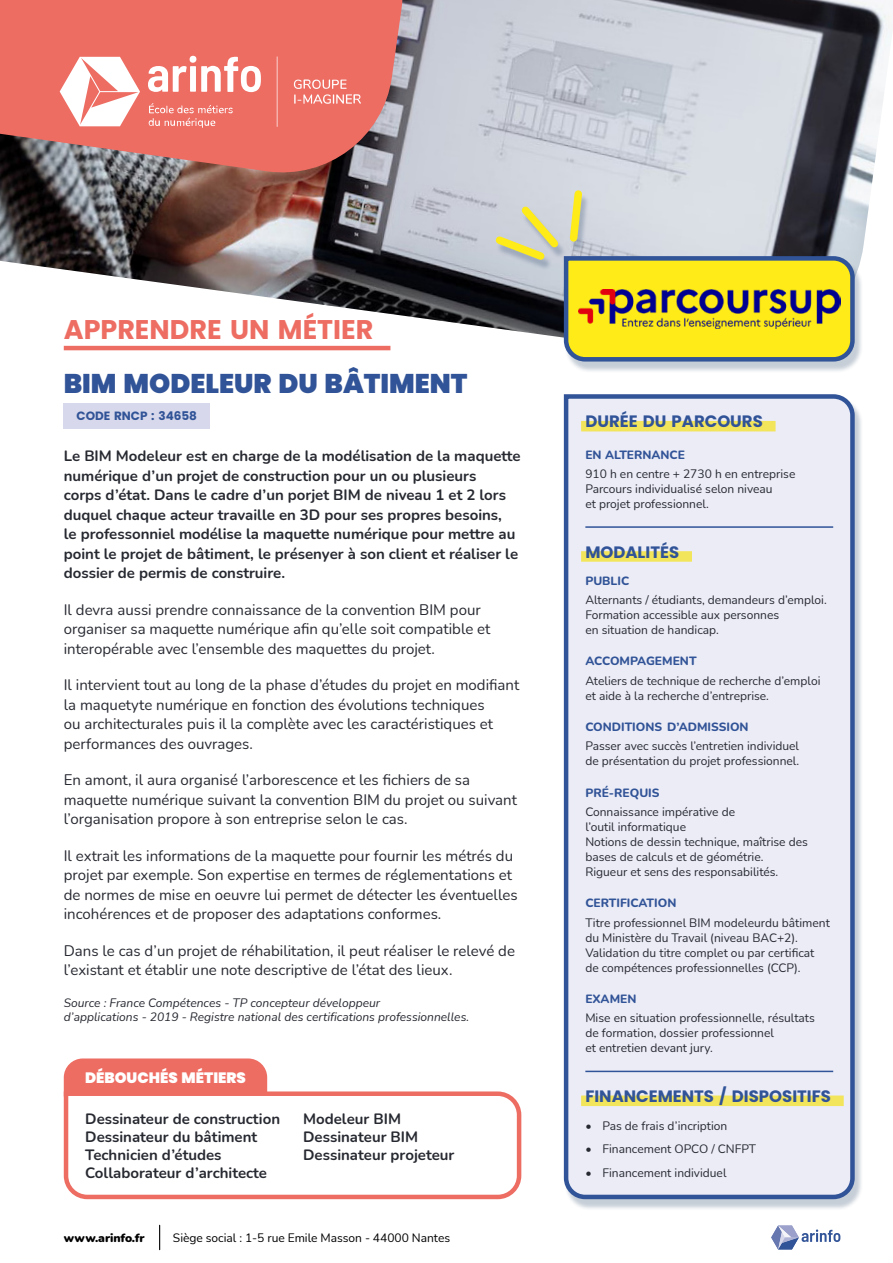
<style>
.page{position:relative;width:893px;height:1263px;background:#fff}
.page>*{position:absolute;margin:0;border:0;box-sizing:border-box;transform-origin:0 0}
.t1{font:900 27px "Poppins";color:#315397}
.t2{font:700 27px "Poppins";color:#ed6d63}
.t3{font:700 16.5px "Poppins";color:#315397}
.t4{font:15px/19.5px "Nunito";color:#272931}
.t5{font:700 15px/19.5px "Nunito";color:#272931}
.t6{font:900 15px "Poppins";color:#fff}
.t7{font:12px/15px "Nunito";color:#272931}
.t8{font:italic 12px/14.4px "Nunito";color:#272931}
.t9{font:800 12px "Nunito";color:#315397}
.t10{font:12px "Nunito";color:#000}
.t11{font:700 12px "Poppins";color:#315397}
.t12{font:900 12px "Nunito";letter-spacing:-.01em;color:#000}
</style>
<div class="page">
<img style="left:0;top:0;width:892px;height:351px">
<svg style="left:771px;top:1225px;width:69px;height:24px"></svg>
<hr style="left:64px;top:346px;width:326px;height:4px;background:#ed6d63">
<div style="left:64px;top:403px;width:146px;height:26px;background:#d7d8eb"></div>
<div style="left:564px;top:398px;width:299px;height:813px;background:#16365b;opacity:.25"></div>
<svg style="left:563px;top:394px;width:294px;height:807px;background:#e2e4ed"></svg>
<div style="left:64px;top:1058px;width:203px;height:31px;background:#ed6d63"></div>
<svg style="left:63px;top:1089px;width:459px;height:111px"></svg>
<svg style="left:159px;top:1225px;width:1px;height:25px"></svg>
<svg style="left:0;top:0;width:410px;height:180px;background:#ce6f68"></svg>
<svg style="left:60px;top:56px;width:301px;height:72px"></svg>
<div style="left:564px;top:260px;width:299px;height:113px;background:#16365b;opacity:.25"></div>
<svg style="left:490px;top:186px;width:367px;height:178px;background:#c1bf83"></svg>
<img style="left:579px;top:289px;width:261px;height:39px">
<h1 class="t2" style="left:64px;top:314px;width:311px">APPRENDRE UN MÉTIER</h1>
<h1 class="t1" style="left:64px;top:368px;width:405px">BIM MODELEUR DU BÂTIMENT</h1>
<p class="t11" style="left:77px;top:409px;width:122px">CODE RNCP : 34658</p>
<p class="t5" style="left:64px;top:445px;width:458px">Le BIM Modeleur est en charge de la modélisation de la maquette numérique d’un projet de construction pour un ou plusieurs<br>corps d’état. Dans le cadre d’un porjet BIM de niveau 1 et 2 lors duquel chaque acteur travaille en 3D pour ses propres besoins,<br>le professonniel modélise la maquette numérique pour mettre au point le projet de bâtiment, le présenyer à son client et réaliser le dossier de permis de construire.</p>
<p class="t4" style="left:64px;top:599px;width:428px">Il devra aussi prendre connaissance de la convention BIM pour organiser sa maquette numérique afin qu’elle soit compatible et interopérable avec l’ensemble des maquettes du projet.</p>
<p class="t4" style="left:64px;top:674px;width:457px">Il intervient tout au long de la phase d’études du projet en modifiant la maquetyte numérique en fonction des évolutions techniques<br>ou architecturales puis il la complète avec les caractéristiques et performances des ouvrages.</p>
<p class="t4" style="left:64px;top:769px;width:455px">En amont, il aura organisé l’arborescence et les fichiers de sa maquette numérique suivant la convention BIM du projet ou suivant l’organisation propore à son entreprise selon le cas.</p>
<p class="t4" style="left:64px;top:845px;width:455px">Il extrait les informations de la maquette pour fournir les métrés du projet par exemple. Son expertise en termes de réglementations et de normes de mise en oeuvre lui permet de détecter les éventuelles incohérences et de proposer des adaptations conformes.</p>
<p class="t4" style="left:64px;top:940px;width:453px">Dans le cas d’un projet de réhabilitation, il peut réaliser le relevé de l’existant et établir une note descriptive de l’état des lieux.</p>
<p class="t8" style="left:64px;top:995px;width:407px">Source : France Compétences - TP concepteur développeur<br>d’applications - 2019 - Registre national des certifications professionnelles.</p>
<p class="t6" style="left:85px;top:1069px;width:162px">DÉBOUCHÉS MÉTIERS</p>
<p class="t5" style="left:85px;top:1109px;width:196px;line-height:18px">Dessinateur de construction<br>Dessinateur du bâtiment<br>Technicien d’études<br>Collaborateur d’architecte</p>
<p class="t5" style="left:303px;top:1109px;width:153px;line-height:18px">Modeleur BIM<br>Dessinateur BIM<br>Dessinateur projeteur</p>
<p class="t12" style="left:64px;top:1229px;width:82px">www.arinfo.fr</p>
<p class="t10" style="left:173px;top:1229px;width:279px">Siège social : 1-5 rue Emile Masson - 44000 Nantes</p>
<p class="t3" style="left:585px;top:412px;width:179px">DURÉE DU PARCOURS</p>
<p class="t9" style="left:585px;top:446px;width:101px">EN ALTERNANCE</p>
<p class="t7" style="left:585px;top:466px;width:212px">910 h en centre + 2730 h en entreprise<br>Parcours individualisé selon niveau<br>et projet professionnel.</p>
<p class="t3" style="left:585px;top:542px;width:95px">MODALITÉS</p>
<p class="t9" style="left:585px;top:572px;width:45px">PUBLIC</p>
<p class="t7" style="left:585px;top:592px;width:243px">Alternants / étudiants, demandeurs d’emploi.<br>Formation accessible aux personnes<br>en situation de handicap.</p>
<p class="t9" style="left:585px;top:653px;width:113px">ACCOMPAGEMENT</p>
<p class="t7" style="left:585px;top:672px;width:237px">Ateliers de technique de recherche d’emploi et aide à la recherche d’entreprise.</p>
<p class="t9" style="left:585px;top:718px;width:165px">CONDITIONS D’ADMISSION</p>
<p class="t7" style="left:585px;top:738px;width:215px">Passer avec succès l’entretien individuel de présentation du projet professionnel.</p>
<p class="t9" style="left:585px;top:784px;width:76px">PRÉ-REQUIS</p>
<p class="t7" style="left:585px;top:804px;width:224px">Connaissance impérative de<br>l’outil informatique<br>Notions de dessin technique, maîtrise des bases de calculs et de géométrie.<br>Rigueur et sens des responsabilités.</p>
<p class="t9" style="left:585px;top:895px;width:93px">CERTIFICATION</p>
<p class="t7" style="left:585px;top:914px;width:246px">Titre professionnel BIM modeleurdu bâtiment du Ministère du Travail (niveau BAC+2).<br>Validation du titre complet ou par certificat de compétences professionnelles (CCP).</p>
<p class="t9" style="left:585px;top:990px;width:53px">EXAMEN</p>
<p class="t7" style="left:585px;top:1010px;width:231px">Mise en situation professionnelle, résultats de formation, dossier professionnel<br>et entretien devant jury.</p>
<p class="t3" style="left:585px;top:1086px;width:247px">FINANCEMENTS / DISPOSITIFS</p>
<p class="t7" style="left:585px;top:1117px;width:144px">• Pas de frais d’incription</p>
<p class="t7" style="left:585px;top:1141px;width:172px">• Financement OPCO / CNFPT</p>
<p class="t7" style="left:585px;top:1164px;width:143px">• Financement individuel</p>
</div>
